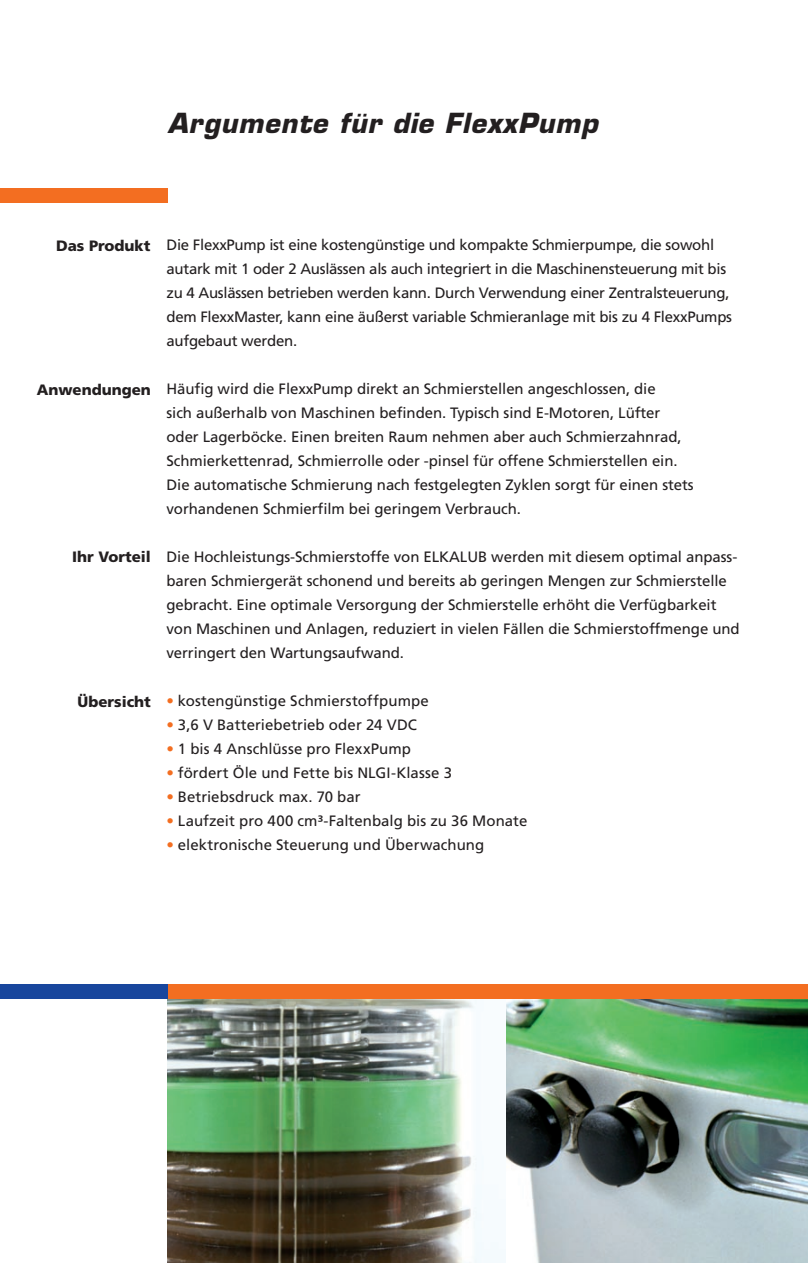
<style>
.page{position:relative;width:808px;height:1263px;background:#fff}
.page>*{position:absolute;margin:0;border:0;box-sizing:border-box;transform-origin:0 0}
.t1{font:italic 700 27px "Eurostile";letter-spacing:.03em;color:#231f20}
.t2{font:15px/24px "Frutiger";letter-spacing:-.005em;color:#231f20}
.t3{font:900 15px "Frutiger";color:#231f20}
.s1{color:#f36e21}
</style>
<div class="page">
<img style="left:168px;top:999px;width:338px;height:264px">
<img style="left:506px;top:999px;width:302px;height:264px">
<div style="left:168px;top:984px;width:640px;height:15px;background:#f36e21"></div>
<div style="left:0;top:984px;width:168px;height:15px;background:#18469d"></div>
<div style="left:0;top:189px;width:167px;height:14px;background:#f36e21"></div>
<h1 class="t1" style="left:168px;top:106px;width:431px">Argumente für die FlexxPump</h1>
<p class="t3" style="left:56px;top:236px;width:96px">Das Produkt</p>
<p class="t3" style="left:37px;top:381px;width:116px">Anwendungen</p>
<p class="t3" style="left:72px;top:548px;width:80px">Ihr Vorteil</p>
<p class="t3" style="left:78px;top:692px;width:75px">Übersicht</p>
<p class="t2" style="left:166px;top:233px;width:567px">Die FlexxPump ist eine kostengünstige und kompakte Schmierpumpe, die sowohl autark mit 1 oder 2 Auslässen als auch integriert in die Maschinensteuerung mit bis zu 4 Auslässen betrieben werden kann. Durch Verwendung einer Zentralsteuerung, dem FlexxMaster, kann eine äußerst variable Schmieranlage mit bis zu 4 FlexxPumps aufgebaut werden.</p>
<p class="t2" style="left:166px;top:377px;width:529px">Häufig wird die FlexxPump direkt an Schmierstellen angeschlossen, die<br>sich außerhalb von Maschinen befinden. Typisch sind E-Motoren, Lüfter oder Lagerböcke. Einen breiten Raum nehmen aber auch Schmierzahnrad, Schmierkettenrad, Schmierrolle oder -pinsel für offene Schmierstellen ein.<br>Die automatische Schmierung nach festgelegten Zyklen sorgt für einen stets vorhandenen Schmierfilm bei geringem Verbrauch.</p>
<p class="t2" style="left:166px;top:545px;width:575px">Die Hochleistungs-Schmierstoffe von ELKALUB werden mit diesem optimal anpass&shy;baren Schmiergerät schonend und bereits ab geringen Mengen zur Schmierstelle gebracht. Eine optimale Versorgung der Schmierstelle erhöht die Verfügbarkeit von Maschinen und Anlagen, reduziert in vielen Fällen die Schmierstoffmenge und verringert den Wartungsaufwand.</p>
<p class="t2" style="left:166px;top:689px;width:264px"><span class="s1">•</span> kostengünstige Schmierstoffpumpe</p>
<p class="t2" style="left:166px;top:713px;width:252px"><span class="s1">•</span> 3,6 V Batteriebetrieb oder 24 VDC</p>
<p class="t2" style="left:166px;top:737px;width:246px"><span class="s1">•</span> 1 bis 4 Anschlüsse pro FlexxPump</p>
<p class="t2" style="left:166px;top:761px;width:287px"><span class="s1">•</span> fördert Öle und Fette bis NLGI-Klasse 3</p>
<p class="t2" style="left:166px;top:785px;width:196px"><span class="s1">•</span> Betriebsdruck max. 70 bar</p>
<p class="t2" style="left:166px;top:809px;width:362px"><span class="s1">•</span> Laufzeit pro 400 cm³-Faltenbalg bis zu 36 Monate</p>
<p class="t2" style="left:166px;top:833px;width:319px"><span class="s1">•</span> elektronische Steuerung und Überwachung</p>
</div>
